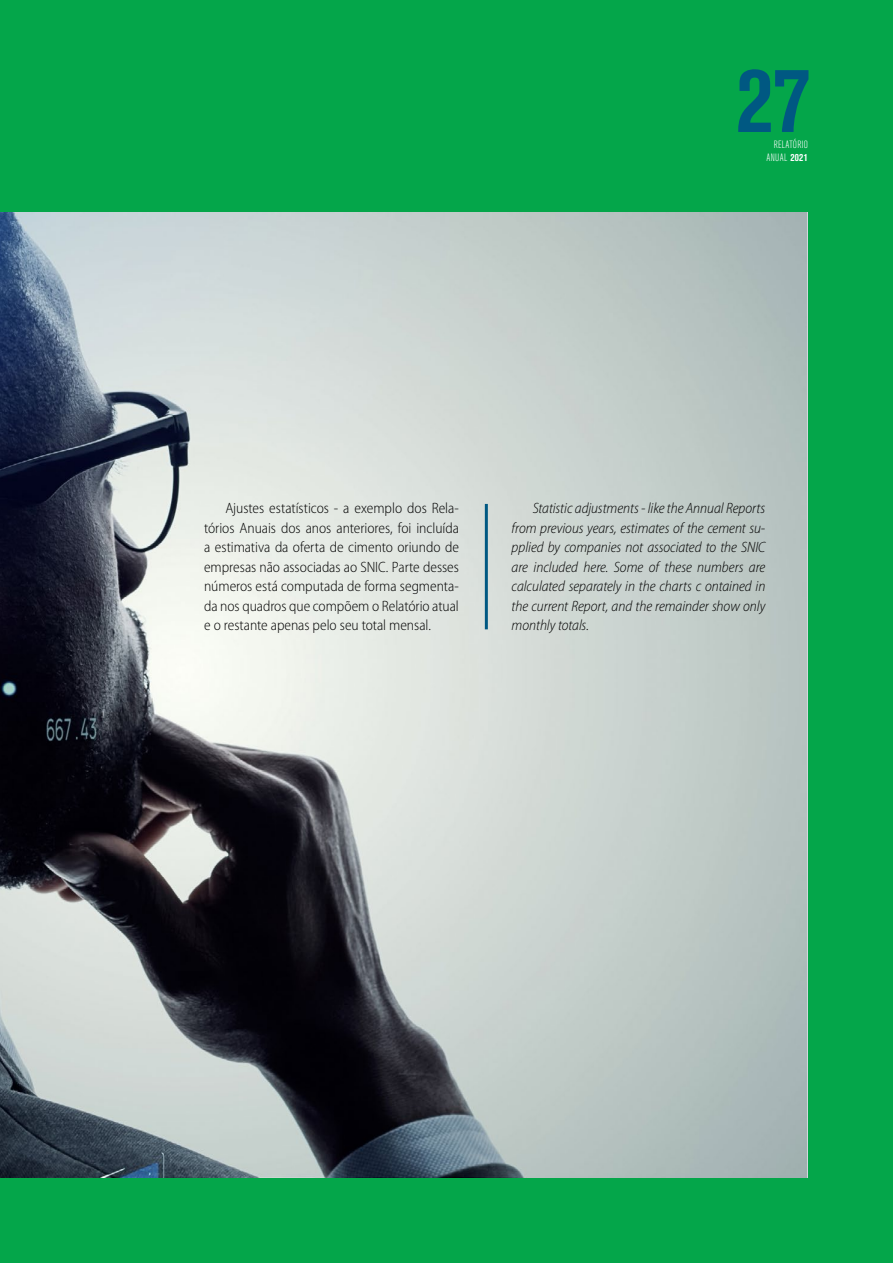
<style>
.page{position:relative;width:893px;height:1263px;background:#fff}
.page>*{position:absolute;margin:0;border:0;box-sizing:border-box;transform-origin:0 0}
.t1{font:93px "Akzidenz Grotesk BQ Bd Cnd Alt";color:#005882}
.t2{font:300 semi-condensed 15px/19.5px "Myriad Pro";letter-spacing:-.005em;color:#000;text-align:justify}
.t3{font:italic 300 semi-condensed 15px/19.5px "Myriad Pro";letter-spacing:-.005em;color:#000;text-align:justify}
.t4{font:300 condensed 10.5px/12.6px "Akzidenz Grotesk BQ";letter-spacing:.03em;color:#fff;text-align:right}
.s1{font-family:"Akzidenz Grotesk BQ Bd Cnd Alt";font-weight:400;font-stretch:normal}
</style>
<div class="page">
<div style="left:1px;top:0;width:892px;height:1263px;background:#04a64a"></div>
<img style="left:0;top:213px;width:806px;height:964px">
<hr style="left:485px;top:504px;width:3px;height:125px;background:#005882">
<h1 class="t1" style="left:736px;top:46px;width:75px">27</h1>
<p class="t4" style="left:767px;top:139px;width:43px">RELATÓRIO<br>ANUAL <span class="s1">2021</span></p>
<p class="t2" style="left:204px;top:498px;width:256px;text-indent:21px">Ajustes estatísticos - a exemplo dos Rela&shy;tórios Anuais dos anos anteriores, foi incluída a estimativa da oferta de cimento oriundo de empresas não associadas ao SNIC. Parte desses números está computada de forma segmenta&shy;da nos quadros que compõem o Relatório atual e o restante apenas pelo seu total mensal.</p>
<p class="t3" style="left:512px;top:498px;width:255px;text-indent:21px">Statistic adjustments - like the Annual Reports from previous years, estimates of the cement su&shy;pplied by companies not associated to the SNIC are included here. Some of these numbers are calculated separately in the charts c ontained in the current Report, and the remainder show only monthly totals.</p>
</div>
